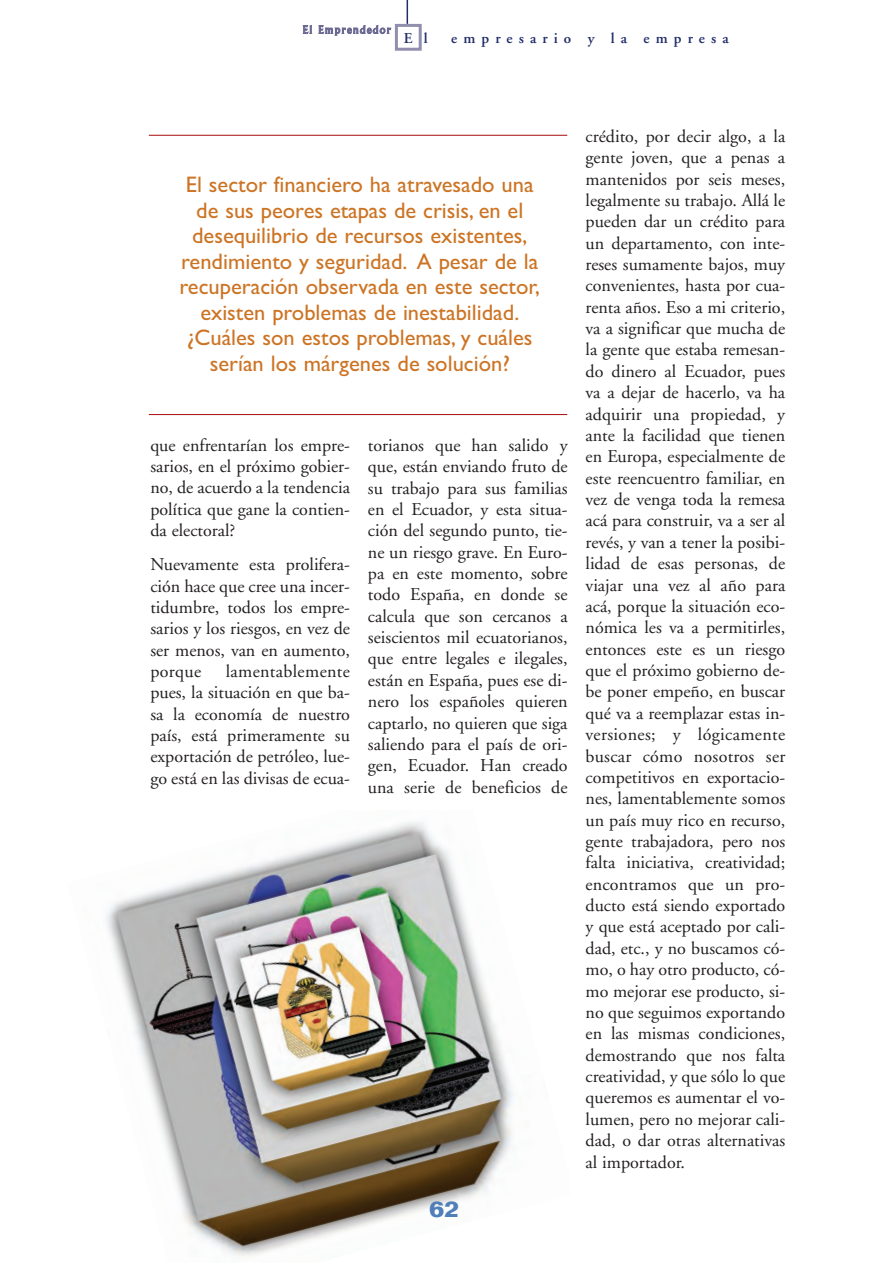
<style>
.page{position:relative;width:893px;height:1263px;background:#fff}
.page>*{position:absolute;margin:0;border:0;box-sizing:border-box;transform-origin:0 0}
.t1{font:22.5px/25.5px "Gill Sans";color:#cc7424;text-align:center}
.t2{font:700 22.5px "Folio";color:#507eb9}
.t3{font:18px/21.3px "Adobe Garamond";color:#231f20;text-align:justify}
.t4{font:600 15px "Adobe Garamond";letter-spacing:.41em;color:#202d68}
.t5{font:10.5px "Albertus";letter-spacing:.115em;color:#6a6891}
</style>
<div class="page">
<hr style="left:149px;top:135px;width:418px;height:1px;background:#ab181c">
<hr style="left:149px;top:414px;width:418px;height:1px;background:#ab181c">
<img style="left:106px;top:821px;width:408px;height:435px">
<svg style="left:407px;top:0;width:1px;height:24px"></svg>
<div style="left:395px;top:24px;width:27px;height:27px;border:3px solid #918eae"></div>
<p class="t5" style="left:303px;top:26px;width:90px">El Emprendedor</p>
<p class="t4" style="left:404px;top:32px;width:25px">E l</p>
<p class="t4" style="left:451px;top:32px;width:279px">empresario y la empresa</p>
<p class="t1" style="left:179px;top:172px;width:362px">El sector financiero ha atravesado una de sus peores etapas de crisis, en el desequilibrio de recursos existentes, rendimiento y seguridad. A pesar de la recuperación observada en este sector, existen problemas de inestabilidad. ¿Cuáles son estos problemas, y cuáles serían los márgenes de solución?</p>
<p class="t3" style="left:150px;top:436px;width:201px">que enfrentarían los empre&shy;sarios, en el próximo gobier&shy;no, de acuerdo a la tendencia política que gane la contien&shy;da electoral?</p>
<p class="t3" style="left:150px;top:555px;width:201px">Nuevamente esta prolifera&shy;ción hace que cree una incer&shy;tidumbre, todos los empre&shy;sarios y los riesgos, en vez de ser menos, van en aumento, porque</p>
<p class="t3" style="left:150px;top:662px;width:201px;text-indent:75px">lamentablemente pues, la situación en que ba&shy;sa la economía de nuestro país, está primeramente su exportación de petróleo, lue&shy;go está en las divisas de ecua-</p>
<p class="t3" style="left:368px;top:436px;width:201px">torianos que han salido y que, están enviando fruto de su trabajo para sus familias en el Ecuador, y esta situa&shy;ción del segundo punto, tie&shy;ne un riesgo grave. En Euro&shy;pa en este momento, sobre todo España, en donde se calcula que son cercanos a seiscientos mil ecuatorianos, que entre legales e ilegales, están en España, pues ese di&shy;nero los españoles quieren captarlo, no quieren que siga saliendo para el país de ori&shy;gen, Ecuador. Han creado una serie de beneficios de</p>
<p class="t2" style="left:429px;top:1201px;width:32px">62</p>
<p class="t3" style="left:586px;top:127px;width:201px">crédito, por decir algo, a la gente joven, que a penas a mantenidos por seis meses, legalmente su trabajo. Allá le pueden dar un crédito para un departamento, con inte&shy;reses sumamente bajos, muy convenientes, hasta por cua&shy;renta años. Eso a mi criterio, va a significar que mucha de la gente que estaba remesan&shy;do dinero al Ecuador, pues va a dejar de hacerlo, va ha adquirir una propiedad, y ante la facilidad que tienen en Europa, especialmente de este reencuentro familiar, en vez de venga toda la remesa acá para construir, va a ser al revés, y van a tener la posibi&shy;lidad de esas personas, de viajar una vez al año para acá, porque la situación eco&shy;nómica les va a permitirles, entonces este es un riesgo que el próximo gobierno de&shy;be poner empeño, en buscar qué va a reemplazar estas in&shy;versiones; y lógicamente buscar cómo nosotros ser competitivos en exportacio&shy;nes, lamentablemente somos un país muy rico en recurso, gente trabajadora, pero nos falta iniciativa, creatividad; encontramos que un pro&shy;ducto está siendo exportado y que está aceptado por cali&shy;dad, etc., y no buscamos có&shy;mo, o hay otro producto, có&shy;mo mejorar ese producto, si&shy;no que seguimos exportando en las mismas condiciones, demostrando que nos falta creatividad, y que sólo lo que queremos es aumentar el vo&shy;lumen, pero no mejorar cali&shy;dad, o dar otras alternativas al importador.</p>
</div>
